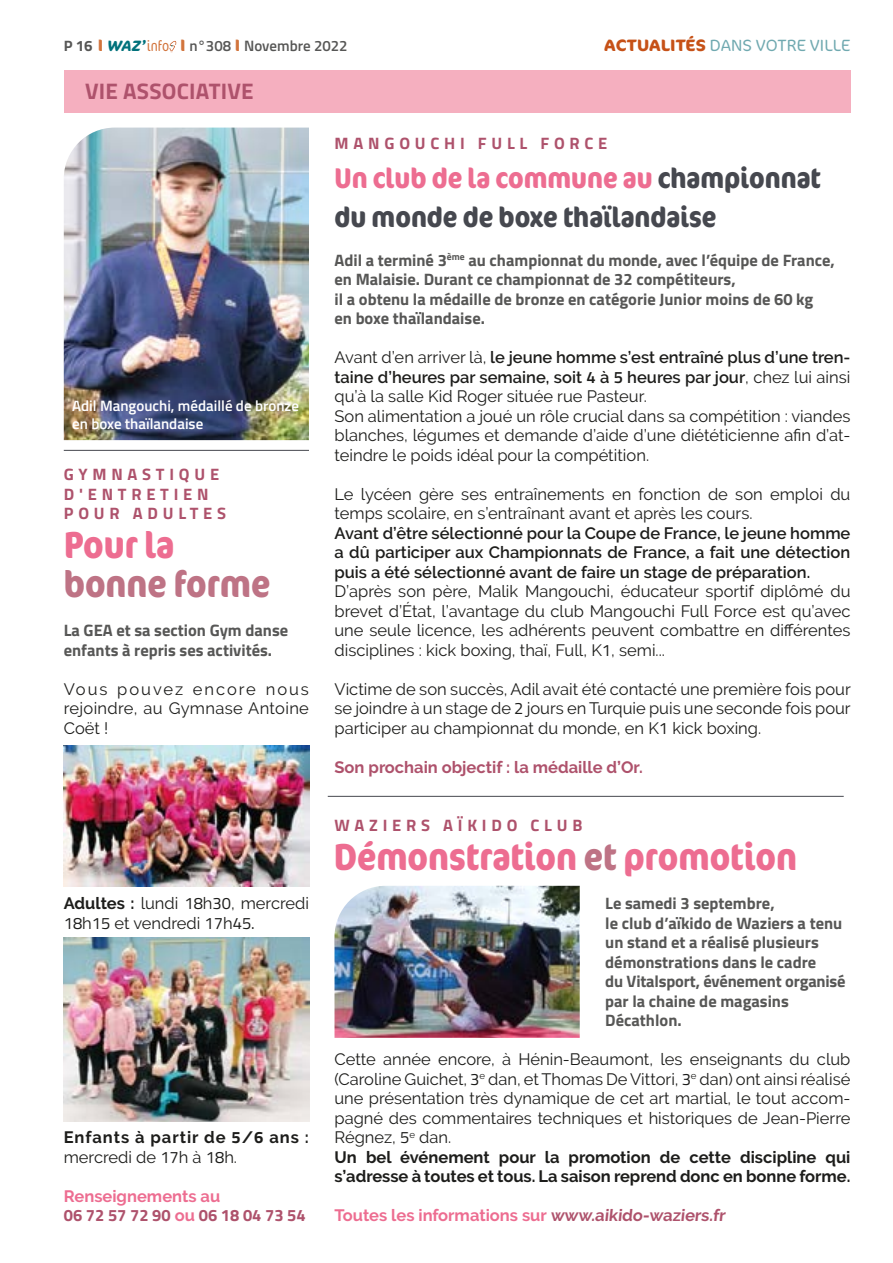
<style>
.page{position:relative;width:893px;height:1263px;background:#fff}
.page>*{position:absolute;margin:0;border:0;box-sizing:border-box;transform-origin:0 0}
.t1{font:700 condensed 37.5px "Cocon Pro";color:#ed6d91}
.t2{font:700 condensed 37.5px "Cocon Pro";color:#be7385}
.t3{font:700 condensed 28.5px/39px "Cocon Pro";color:#46484f}
.t4{font:700 22.5px "Titillium Web";letter-spacing:.01em;color:#ae526c}
.t5{font:16.5px/19.5px "Raleway";color:#1d1d1b}
.t6{font:700 16.5px/19.5px "Titillium Web";color:#575756}
.t7{font:600 16.5px/19.5px "Raleway";color:#1d1d1b;text-align:justify}
.t8{font:700 16.5px/19.5px "Titillium Web";letter-spacing:.29em;color:#ae526c}
.t9{font:700 16.5px "Raleway";color:#ed6d91}
.t10{font:700 16.5px/19.5px "Raleway";letter-spacing:.06em;color:#1d1d1b}
.t11{font:700 16.5px "Raleway";color:#ae526c}
.t12{font:300 16.5px "Cocon Pro";letter-spacing:.01em;color:#70a9b0}
.t13{font:700 16.5px "Titillium Web";color:#ae526c}
.t14{font:600 15px/18px "Titillium Web";color:#fff}
.t15{font:600 15px "Titillium Web";color:#575756}
.s1{font-weight:700}
.s2{font-family:"Cocon Pro";font-weight:700;font-size:16.5px;color:#d2743c}
.s3{font-family:"Cocon Pro";font-weight:700;font-style:italic;color:#00717b}
.s4{font-family:"Cocon Pro";font-weight:300;font-stretch:condensed;color:#d2743c}
.s5{font-weight:700;color:#c65117}
.s6{font-family:"Titillium Web"}
.s7{font-weight:400}
.s8{font-family:"Titillium Web";font-weight:400}
.s9{font-family:"Raleway";color:#ed6d91}
.s10{color:#ed6d91}
.s11{font-weight:600}
.s12{font-family:"Titillium Web";font-weight:600}
.s13{color:#be7385}
.s14{color:#ae526c}
</style>
<div class="page">
<img style="left:64px;top:128px;width:245px;height:312px">
<div style="left:64px;top:71px;width:786px;height:42px;background:#f5afbf"></div>
<img style="left:64px;top:938px;width:245px;height:183px">
<img style="left:64px;top:745px;width:245px;height:142px">
<img style="left:334px;top:886px;width:246px;height:152px">
<hr style="left:328px;top:796px;width:516px;height:1px;background:#46484f">
<hr style="left:64px;top:450px;width:245px;height:1px;background:#46484f">
<svg style="left:169px;top:41px;width:8px;height:12px"></svg>
<p class="t15" style="left:64px;top:35px;width:285px"><span class="s1">P 16</span> <span class="s2">I</span> <span class="s3">WAZ’</span><span class="s4">info</span> <span class="s2">I</span> n°308 <span class="s2">I</span> Novembre 2022</p>
<p class="t12" style="left:604px;top:35px;width:247px"><span class="s5">ACTUALITÉS</span> DANS VOTRE VILLE</p>
<h3 class="t4" style="left:85px;top:74px;width:170px">VIE ASSOCIATIVE</h3>
<p class="t14" style="left:72px;top:396px;width:228px">Adil Mangouchi, médaillé de bronze en boxe thaïlandaise</p>
<p class="t8" style="left:64px;top:464px;width:164px">GYMNASTIQUE<br>D'ENTRETIEN<br>POUR ADULTES</p>
<h1 class="t1" style="left:64px;top:518px;width:112px">Pour la</h1>
<h1 class="t2" style="left:64px;top:557px;width:208px">bonne forme</h1>
<p class="t6" style="left:64px;top:620px;width:226px">La GEA et sa section Gym danse enfants à repris ses activités.</p>
<p class="t5" style="left:64px;top:679px;width:247px;text-align:justify">Vous pouvez encore nous rejoindre, au Gymnase Antoine Coët !</p>
<p class="t5" style="left:64px;top:893px;width:247px"><span class="s1">Adultes :</span> lundi <span class="s6">18</span>h<span class="s6">30</span>, mercredi<br><span class="s6">18</span>h<span class="s6">15</span> et vendredi <span class="s6">17</span>h<span class="s6">45.</span></p>
<p class="t10" style="left:64px;top:1128px;width:247px">Enfants à partir de <span class="s6">5</span>/<span class="s6">6</span> ans : <span class="s7">mercredi de</span> <span class="s8">17</span><span class="s7">h à</span> <span class="s8">18</span><span class="s7">h.</span></p>
<p class="t9" style="left:64px;top:1186px;width:158px">Renseignements au</p>
<p class="t13" style="left:64px;top:1203px;width:243px">06 72 57 72 90 <span class="s9">ou</span> 06 18 04 73 54</p>
<p class="t8" style="left:335px;top:132px;width:274px">MANGOUCHI FULL FORCE</p>
<h2 class="t3" style="left:334px;top:157px;width:488px"><span class="s10">Un club de la commune au</span> championnat du monde de boxe thaïlandaise</h2>
<p class="t6" style="left:334px;top:249px;width:502px">Adil a terminé 3<sup>ème</sup> au championnat du monde, avec l’équipe de France, en Malaisie. Durant ce championnat de 32 compétiteurs,<br>il a obtenu la médaille de bronze en catégorie Junior moins de 60 kg en boxe thaïlandaise.</p>
<p class="t5" style="left:334px;top:347px;width:517px">Avant d’en arriver là, <span class="s11">le jeune homme s’est entraîné plus d’une tren&shy;taine d’heures par semaine, soit</span> <span class="s12">4</span> <span class="s11">à</span> <span class="s12">5</span> <span class="s11">heures par jour</span>, chez lui ainsi qu’à la salle Kid Roger située rue Pasteur.<br>Son alimentation a joué un rôle crucial dans sa compétition : viandes blanches, légumes et demande d’aide d’une diététicienne afin d’at&shy;teindre le poids idéal pour la compétition.</p>
<p class="t5" style="left:334px;top:484px;width:517px">Le lycéen gère ses entraînements en fonction de son emploi du temps scolaire, en s’entraînant avant et après les cours.</p>
<p class="t7" style="left:334px;top:523px;width:517px">Avant d’être sélectionné pour la Coupe de France, le jeune homme a dû participer aux Championnats de France, a fait une détection puis a été sélectionné avant de faire un stage de préparation.</p>
<p class="t5" style="left:334px;top:581px;width:517px;text-align:justify">D’après son père, Malik Mangouchi, éducateur sportif diplômé du brevet d’État, l’avantage du club Mangouchi Full Force est qu’avec une seule licence, les adhérents peuvent combattre en différentes disciplines : kick boxing, thaï, Full, K<span class="s6">1</span>, semi...</p>
<p class="t5" style="left:334px;top:679px;width:518px;text-align:justify">Victime de son succès, Adil avait été contacté une première fois pour se joindre à un stage de <span class="s6">2</span> jours en Turquie puis une seconde fois pour participer au championnat du monde, en K<span class="s6">1</span> kick boxing.</p>
<p class="t11" style="left:334px;top:757px;width:310px">Son prochain objectif : la médaille d’Or.</p>
<p class="t8" style="left:335px;top:815px;width:249px">WAZIERS AÏKIDO CLUB</p>
<h1 class="t1" style="left:334px;top:830px;width:464px">Démonstration <span class="s13">et</span> promotion</h1>
<p class="t6" style="left:605px;top:893px;width:242px">Le samedi 3 septembre,<br>le club d’aïkido de Waziers a tenu un stand et a réalisé plusieurs démonstrations dans le cadre<br>du Vitalsport, événement organisé par la chaine de magasins<br>Décathlon.</p>
<p class="t5" style="left:334px;top:1049px;width:517px">Cette année encore, à Hénin-Beaumont, les enseignants du club (Caroline Guichet, <span class="s6">3</span><sup>e</sup> dan, et Thomas De Vittori, <span class="s6">3</span><sup>e</sup> dan) ont ainsi réalisé une présentation très dynamique de cet art martial, le tout accom&shy;pagné des commentaires techniques et historiques de Jean-Pierre Régnez, <span class="s6">5</span><sup>e</sup> dan.<br><span class="s1">Un bel événement pour la promotion de cette discipline qui s’adresse à toutes et tous. La saison reprend donc en bonne forme.</span></p>
<p class="t9" style="left:334px;top:1206px;width:394px">Toutes les informations sur <span class="s14">www.aikido-waziers.fr</span></p>
</div>
